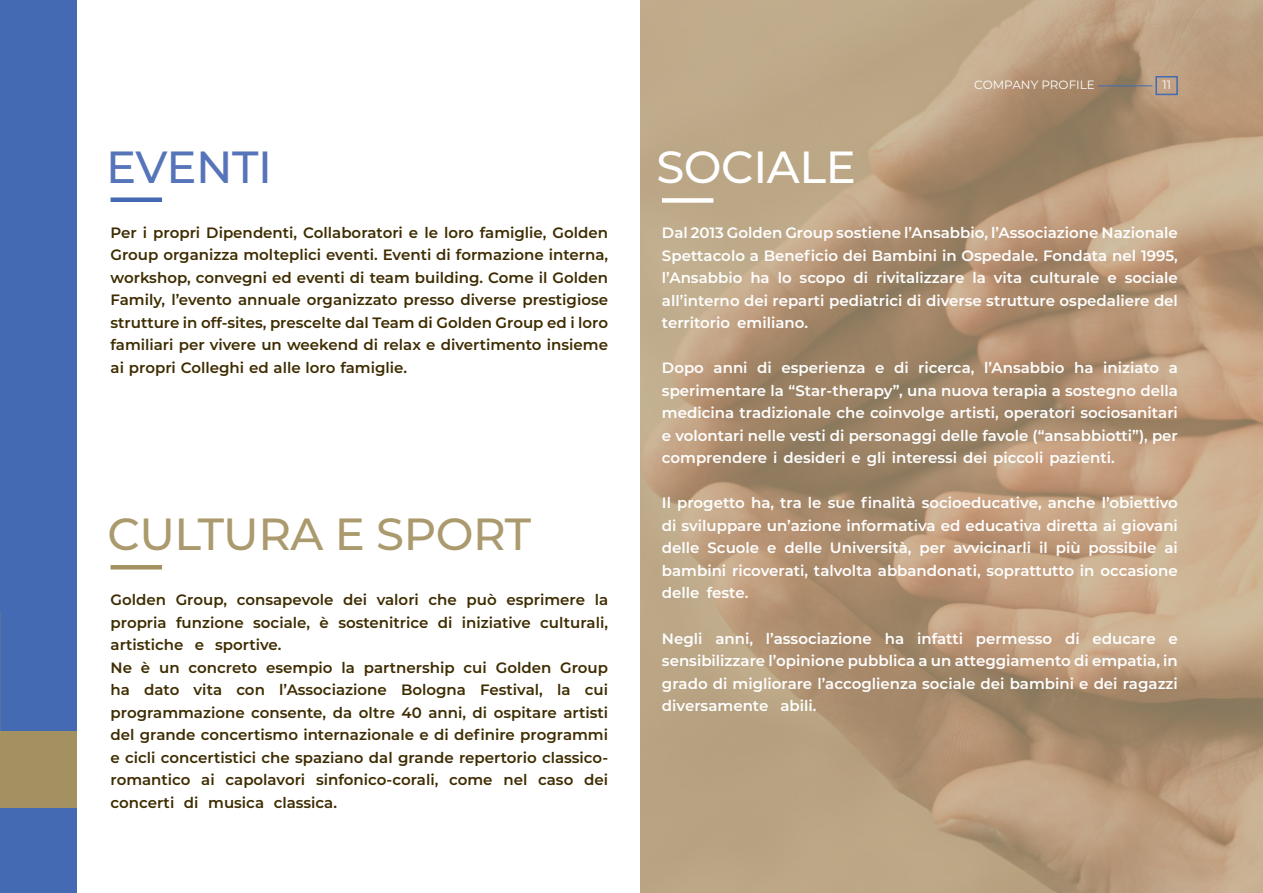
<style>
.page{position:relative;width:1263px;height:893px;background:#fff}
.page>*{position:absolute;margin:0;border:0;box-sizing:border-box;transform-origin:0 0}
.t1{font:500 45px "Montserrat";letter-spacing:-.01em;color:#ab9a6d}
.t2{font:500 45px "Montserrat";letter-spacing:-.01em;color:#fff}
.t3{font:500 45px "Montserrat";letter-spacing:-.01em;color:#5574b9}
.t4{font:600 15px/22.5px "Montserrat";color:#fff;text-align:justify}
.t5{font:600 15px/22.5px "Montserrat";color:#3e2c00;text-align:justify}
.t6{font:12px "Montserrat";color:#fff}
</style>
<div class="page">
<svg style="left:640px;top:0;width:623px;height:893px;background:#b59a7b"></svg>
<div style="left:0;top:0;width:77px;height:893px;background:#436ab3"></div>
<div style="left:111px;top:197px;width:51px;height:5px;background:#436ab3"></div>
<hr style="left:111px;top:565px;width:51px;height:4px;background:#a39161">
<div style="left:662px;top:198px;width:51px;height:5px;background:#fff"></div>
<div style="left:0;top:731px;width:77px;height:77px;background:#a39161"></div>
<hr style="left:1098px;top:85px;width:54px;height:1px;background:#436ab3">
<div style="left:1155px;top:76px;width:23px;height:19px;border:2px solid #436ab3"></div>
<h1 class="t3" style="left:106px;top:136px;width:167px">EVENTI</h1>
<p class="t5" style="left:111px;top:221px;width:499px">Per i propri Dipendenti, Collaboratori e le loro famiglie, Golden Group organizza molteplici eventi. Eventi di formazione interna, workshop, convegni ed eventi di team building. Come il Golden Family, l’evento annuale organizzato presso diverse prestigiose strutture in off-sites, prescelte dal Team di Golden Group ed i loro familiari per vivere un weekend di relax e divertimento insieme ai propri Colleghi ed alle loro famiglie.</p>
<h1 class="t1" style="left:107px;top:503px;width:425px">CULTURA E SPORT</h1>
<p class="t5" style="left:111px;top:588px;width:499px;text-align:left">Golden Group, consapevole dei valori che può esprimere la propria funzione sociale, è sostenitrice di iniziative culturali, artistiche e sportive.<br>Ne è un concreto esempio la partnership cui Golden Group ha dato vita con l’Associazione Bologna Festival, la cui programmazione consente, da oltre 40 anni, di ospitare artisti del grande concertismo internazionale e di definire programmi e cicli concertistici che spaziano dal grande repertorio classico&shy;romantico ai capolavori sinfonico-corali, come nel caso dei concerti di musica classica.</p>
<h1 class="t2" style="left:656px;top:136px;width:201px">SOCIALE</h1>
<p class="t6" style="left:974px;top:76px;width:122px">COMPANY PROFILE</p>
<p class="t6" style="left:1162px;top:77px;width:10px">11</p>
<p class="t4" style="left:662px;top:221px;width:517px">Dal 2013 Golden Group sostiene l’Ansabbio, l’Associazione Nazionale Spettacolo a Beneficio dei Bambini in Ospedale. Fondata nel 1995, l’Ansabbio ha lo scopo di rivitalizzare la vita culturale e sociale all’interno dei reparti pediatrici di diverse strutture ospedaliere del territorio emiliano.</p>
<p class="t4" style="left:662px;top:356px;width:517px">Dopo anni di esperienza e di ricerca, l’Ansabbio ha iniziato a sperimentare la “Star-therapy”, una nuova terapia a sostegno della medicina tradizionale che coinvolge artisti, operatori sociosanitari e volontari nelle vesti di personaggi delle favole (“ansabbiotti”), per comprendere i desideri e gli interessi dei piccoli pazienti.</p>
<p class="t4" style="left:662px;top:491px;width:517px">Il progetto ha, tra le sue finalità socioeducative, anche l’obiettivo di sviluppare un’azione informativa ed educativa diretta ai giovani delle Scuole e delle Università, per avvicinarli il più possibile ai bambini ricoverati, talvolta abbandonati, soprattutto in occasione delle feste.</p>
<p class="t4" style="left:662px;top:626px;width:517px">Negli anni, l’associazione ha infatti permesso di educare e sensibilizzare l’opinione pubblica a un atteggiamento di empatia, in grado di migliorare l’accoglienza sociale dei bambini e dei ragazzi diversamente abili.</p>
</div>
